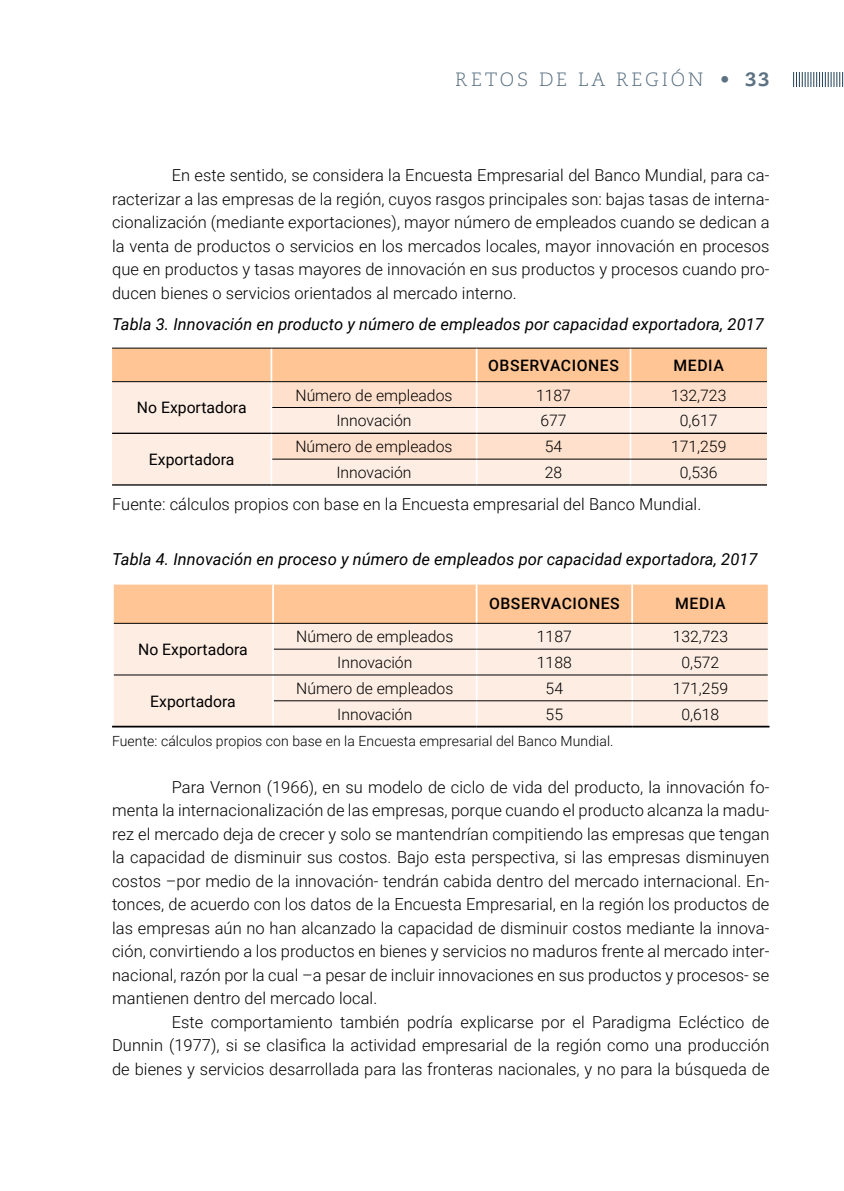
<style>
.page{position:relative;width:844px;height:1191px;background:#fff}
.page>*{position:absolute;margin:0;border:0;box-sizing:border-box;transform-origin:0 0}
.t1{font:300 19.25px "Caecilia LT Std";letter-spacing:.15em;color:#344f63}
.t2{font:300 16.45px/23.4px "Roboto";letter-spacing:.005em;color:#000;text-align:justify}
.t3{font:italic 16.45px "Roboto";letter-spacing:.005em;color:#000}
.t4{font:300 15.75px "Roboto";color:#000}
.t5{font:15.75px "Roboto";color:#000}
.t6{font:500 15.75px "Roboto";letter-spacing:.035em;color:#000}
.t7{font:300 14px "Roboto";letter-spacing:.005em;color:#000}
.s1{font-weight:800}
</style>
<div class="page">
<svg style="left:793px;top:73px;width:50px;height:14px"></svg>
<div style="left:112px;top:459px;width:654px;height:25px;background:#feede3"></div>
<svg style="left:112px;top:349px;width:654px;height:110px;background:#fddbc2"></svg>
<hr style="left:270px;top:348px;width:2px;height:33px;background:#fff">
<hr style="left:475px;top:348px;width:2px;height:33px;background:#fff">
<hr style="left:629px;top:348px;width:2px;height:33px;background:#fff">
<hr style="left:270px;top:382px;width:2px;height:25px;background:#fff">
<hr style="left:475px;top:382px;width:2px;height:25px;background:#fff">
<hr style="left:629px;top:382px;width:2px;height:25px;background:#fff">
<hr style="left:270px;top:407px;width:2px;height:25px;background:#fff">
<hr style="left:475px;top:408px;width:2px;height:24px;background:#fff">
<hr style="left:629px;top:408px;width:2px;height:24px;background:#fff">
<hr style="left:270px;top:434px;width:2px;height:25px;background:#fff">
<hr style="left:475px;top:434px;width:2px;height:25px;background:#fff">
<hr style="left:629px;top:434px;width:2px;height:25px;background:#fff">
<hr style="left:270px;top:459px;width:2px;height:25px;background:#fff">
<hr style="left:475px;top:459px;width:2px;height:25px;background:#fff">
<hr style="left:629px;top:459px;width:2px;height:25px;background:#fff">
<hr style="left:112px;top:348px;width:159px;height:1px;background:#000">
<hr style="left:271px;top:348px;width:205px;height:1px;background:#000">
<hr style="left:476px;top:348px;width:154px;height:1px;background:#000">
<hr style="left:630px;top:348px;width:136px;height:1px;background:#000">
<hr style="left:112px;top:381px;width:159px;height:1px;background:#000">
<hr style="left:271px;top:381px;width:205px;height:1px;background:#000">
<hr style="left:476px;top:381px;width:154px;height:1px;background:#000">
<hr style="left:630px;top:381px;width:136px;height:1px;background:#000">
<hr style="left:272px;top:407px;width:204px;height:1px;background:#000">
<hr style="left:476px;top:407px;width:154px;height:1px;background:#000">
<hr style="left:630px;top:407px;width:136px;height:1px;background:#000">
<hr style="left:112px;top:432px;width:159px;height:2px;background:#000">
<hr style="left:271px;top:432px;width:205px;height:2px;background:#000">
<hr style="left:476px;top:432px;width:154px;height:2px;background:#000">
<hr style="left:630px;top:432px;width:136px;height:2px;background:#000">
<hr style="left:112px;top:484px;width:159px;height:1px;background:#000">
<hr style="left:272px;top:459px;width:204px;height:1px;background:#000">
<hr style="left:476px;top:459px;width:154px;height:1px;background:#000">
<hr style="left:271px;top:484px;width:205px;height:1px;background:#000">
<hr style="left:476px;top:484px;width:154px;height:1px;background:#000">
<hr style="left:630px;top:459px;width:136px;height:1px;background:#000">
<hr style="left:630px;top:484px;width:136px;height:1px;background:#000">
<div style="left:114px;top:584px;width:653px;height:39px;background:#ffc594"></div>
<div style="left:114px;top:624px;width:653px;height:101px;background:#feede3"></div>
<hr style="left:272px;top:584px;width:2px;height:39px;background:#fff">
<hr style="left:475px;top:584px;width:2px;height:39px;background:#fff">
<hr style="left:631px;top:584px;width:2px;height:39px;background:#fff">
<hr style="left:272px;top:624px;width:2px;height:25px;background:#fff">
<hr style="left:475px;top:624px;width:2px;height:24px;background:#fff">
<hr style="left:631px;top:624px;width:2px;height:24px;background:#fff">
<hr style="left:272px;top:649px;width:2px;height:25px;background:#fff">
<hr style="left:475px;top:649px;width:2px;height:25px;background:#fff">
<hr style="left:631px;top:649px;width:2px;height:25px;background:#fff">
<hr style="left:272px;top:675px;width:2px;height:26px;background:#fff">
<hr style="left:475px;top:675px;width:2px;height:25px;background:#fff">
<hr style="left:631px;top:675px;width:2px;height:25px;background:#fff">
<hr style="left:272px;top:701px;width:2px;height:24px;background:#fff">
<hr style="left:475px;top:701px;width:2px;height:24px;background:#fff">
<hr style="left:631px;top:701px;width:2px;height:24px;background:#fff">
<hr style="left:114px;top:623px;width:159px;height:1px;background:#000">
<hr style="left:273px;top:623px;width:203px;height:1px;background:#000">
<hr style="left:476px;top:623px;width:156px;height:1px;background:#000">
<hr style="left:632px;top:623px;width:135px;height:1px;background:#000">
<hr style="left:274px;top:648px;width:202px;height:1px;background:#000">
<hr style="left:476px;top:648px;width:156px;height:1px;background:#000">
<hr style="left:632px;top:648px;width:135px;height:1px;background:#000">
<hr style="left:114px;top:674px;width:159px;height:1px;background:#000">
<hr style="left:273px;top:674px;width:203px;height:1px;background:#000">
<hr style="left:476px;top:674px;width:156px;height:1px;background:#000">
<hr style="left:632px;top:674px;width:135px;height:1px;background:#000">
<hr style="left:274px;top:700px;width:202px;height:1px;background:#000">
<hr style="left:476px;top:700px;width:156px;height:1px;background:#000">
<hr style="left:632px;top:700px;width:135px;height:1px;background:#000">
<hr style="left:112px;top:725px;width:161px;height:2px;background:#000">
<hr style="left:273px;top:725px;width:203px;height:2px;background:#000">
<hr style="left:476px;top:725px;width:156px;height:2px;background:#000">
<hr style="left:632px;top:725px;width:137px;height:2px;background:#000">
<p class="t1" style="left:456px;top:69px;width:315px">RETOS DE LA REGIÓN <span class="s1">• 33</span></p>
<p class="t2" style="left:112px;top:163px;width:658px;text-indent:60px">En este sentido, se considera la Encuesta Empresarial del Banco Mundial, para ca&shy;racterizar a las empresas de la región, cuyos rasgos principales son: bajas tasas de interna&shy;cionalización (mediante exportaciones), mayor número de empleados cuando se dedican a la venta de productos o servicios en los mercados locales, mayor innovación en procesos que en productos y tasas mayores de innovación en sus productos y procesos cuando pro&shy;ducen bienes o servicios orientados al mercado interno.</p>
<p class="t3" style="left:112px;top:313px;width:653px">Tabla 3. Innovación en producto y número de empleados por capacidad exportadora, 2017</p>
<p class="t6" style="left:488px;top:354px;width:132px">OBSERVACIONES</p>
<p class="t6" style="left:673px;top:354px;width:52px">MEDIA</p>
<p class="t5" style="left:137px;top:397px;width:111px">No Exportadora</p>
<p class="t4" style="left:295px;top:384px;width:158px">Número de empleados</p>
<p class="t4" style="left:536px;top:384px;width:36px">1187</p>
<p class="t4" style="left:670px;top:384px;width:57px">132,723</p>
<p class="t4" style="left:336px;top:410px;width:77px">Innovación</p>
<p class="t4" style="left:540px;top:410px;width:28px">677</p>
<p class="t4" style="left:679px;top:410px;width:39px">0,617</p>
<p class="t4" style="left:295px;top:435px;width:158px">Número de empleados</p>
<p class="t4" style="left:544px;top:435px;width:19px">54</p>
<p class="t4" style="left:670px;top:435px;width:57px">171,259</p>
<p class="t4" style="left:336px;top:461px;width:77px">Innovación</p>
<p class="t4" style="left:544px;top:461px;width:19px">28</p>
<p class="t4" style="left:679px;top:461px;width:39px">0,536</p>
<p class="t2" style="left:112px;top:492px;width:590px">Fuente: cálculos propios con base en la Encuesta empresarial del Banco Mundial.</p>
<p class="t3" style="left:112px;top:548px;width:647px">Tabla 4. Innovación en proceso y número de empleados por capacidad exportadora, 2017</p>
<p class="t6" style="left:489px;top:593px;width:132px">OBSERVACIONES</p>
<p class="t6" style="left:675px;top:593px;width:52px">MEDIA</p>
<p class="t5" style="left:138px;top:638px;width:111px">No Exportadora</p>
<p class="t5" style="left:149px;top:448px;width:87px">Exportadora</p>
<p class="t4" style="left:296px;top:625px;width:158px">Número de empleados</p>
<p class="t4" style="left:536px;top:625px;width:36px">1187</p>
<p class="t4" style="left:672px;top:625px;width:57px">132,723</p>
<p class="t4" style="left:337px;top:651px;width:77px">Innovación</p>
<p class="t4" style="left:536px;top:651px;width:36px">1188</p>
<p class="t4" style="left:681px;top:651px;width:39px">0,572</p>
<p class="t4" style="left:296px;top:677px;width:158px">Número de empleados</p>
<p class="t4" style="left:545px;top:677px;width:19px">54</p>
<p class="t4" style="left:672px;top:677px;width:57px">171,259</p>
<p class="t4" style="left:337px;top:703px;width:77px">Innovación</p>
<p class="t4" style="left:545px;top:703px;width:19px">55</p>
<p class="t4" style="left:681px;top:703px;width:39px">0,618</p>
<p class="t7" style="left:112px;top:730px;width:503px">Fuente: cálculos propios con base en la Encuesta empresarial del Banco Mundial.</p>
<p class="t2" style="left:112px;top:774px;width:658px;text-indent:60px">Para Vernon (1966), en su modelo de ciclo de vida del producto, la innovación fo&shy;menta la internacionalización de las empresas, porque cuando el producto alcanza la madu&shy;rez el mercado deja de crecer y solo se mantendrían compitiendo las empresas que tengan la capacidad de disminuir sus costos. Bajo esta perspectiva, si las empresas disminuyen costos –por medio de la innovación- tendrán cabida dentro del mercado internacional. En&shy;tonces, de acuerdo con los datos de la Encuesta Empresarial, en la región los productos de las empresas aún no han alcanzado la capacidad de disminuir costos mediante la innova&shy;ción, convirtiendo a los productos en bienes y servicios no maduros frente al mercado inter&shy;nacional, razón por la cual –a pesar de incluir innovaciones en sus productos y procesos- se mantienen dentro del mercado local.</p>
<p class="t2" style="left:112px;top:1009px;width:658px;text-indent:60px">Este comportamiento también podría explicarse por el Paradigma Ecléctico de Dunnin (1977), si se clasifica la actividad empresarial de la región como una producción de bienes y servicios desarrollada para las fronteras nacionales, y no para la búsqueda de</p>
<p class="t5" style="left:150px;top:690px;width:87px">Exportadora</p>
</div>
